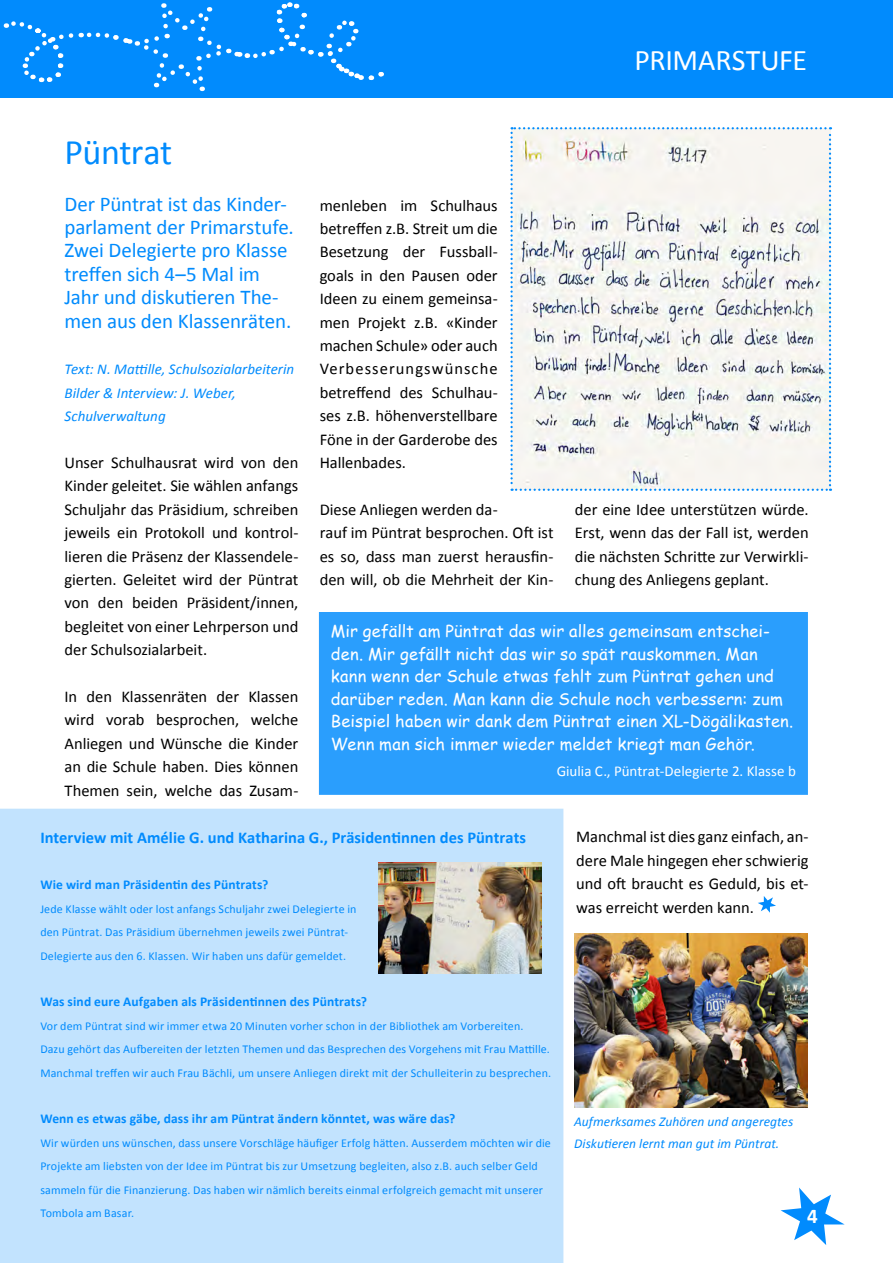
<style>
.page{position:relative;width:893px;height:1263px;background:#fff}
.page>*{position:absolute;margin:0;border:0;box-sizing:border-box;transform-origin:0 0}
.Titel_Inhalt{font:36px "Calibri";letter-spacing:-.015em;color:#018bfd}
.Rubrik_links{font:30px "Calibri";letter-spacing:-.01em;color:#fff}
.Lead_Inhalt{font:21px/23.4px "Calibri";letter-spacing:-.01em;color:#018bfd}
.t1{font:700 21px "Calibri";color:#fff}
._00_Grundtext{font:16.5px/23.4px "Calibri";letter-spacing:-.005em;color:#000;text-align:justify}
.weiss_in_Kästchen{font:16.5px/22.5px "Comic Sans MS";letter-spacing:.01em;color:#fff}
.Interview_Kästchen_F{font:700 16.5px "Calibri";color:#018bfd}
.Lead_Inhalt-2{font:italic 15px/23.4px "Calibri";color:#018bfd}
.weiss_in_Kästchen-2{font:15px "Calibri";color:#fff}
.Interview_Kästchen_F-2{font:700 13.5px "Calibri";letter-spacing:.01em;color:#018bfd}
.Bildlegende{font:italic 13.5px "Calibri";letter-spacing:.005em;color:#018bfd}
.Interview_Kästchen_F-3{font:12px/23.4px "Calibri";letter-spacing:.01em;color:#018bfd}
</style>
<div class="page">
<div style="left:0;top:0;width:893px;height:98px;background:#018bfd"></div>
<svg style="left:781px;top:1187px;width:64px;height:58px"></svg>
<svg style="left:510px;top:127px;width:321px;height:364px"></svg>
<svg style="left:4px;top:2px;width:380px;height:90px"></svg>
<svg style="left:758px;top:896px;width:18px;height:17px"></svg>
<img style="left:574px;top:933px;width:234px;height:174px">
<div style="left:0;top:809px;width:563px;height:454px;background:#c2e3fe"></div>
<img style="left:378px;top:863px;width:164px;height:110px">
<div style="left:325px;top:618px;width:477px;height:171px;background:#2a9efd"></div>
<div style="left:319px;top:612px;width:489px;height:183px;border:12px solid #2a9efd"></div>
<p class="Rubrik_links" style="left:635px;top:39px;width:174px">PRIMARSTUFE</p>
<p class="Titel_Inhalt" style="left:65px;top:127px;width:109px">Püntrat</p>
<p class="Lead_Inhalt" style="left:65px;top:191px;width:231px">Der Püntrat ist das Kinder&shy;parlament der Primarstufe.<br>Zwei Delegierte pro Klasse treffen sich 4–5 Mal im<br>Jahr und diskutieren The&shy;men aus den Klassenräten.</p>
<p class="Lead_Inhalt-2" style="left:65px;top:357px;width:231px">Text: N. Mattille, Schulsozialarbeiterin<br>Bilder &amp; Interview: J. Weber,<br>Schulverwaltung</p>
<p class="_00_Grundtext" style="left:65px;top:450px;width:235px">Unser Schulhausrat wird von den Kinder geleitet. Sie wählen anfangs Schuljahr das Präsidium, schreiben jeweils ein Protokoll und kontrol&shy;lieren die Präsenz der Klassendele&shy;gierten. Geleitet wird der Püntrat von den beiden Präsident/innen, begleitet von einer Lehrperson und der Schulsozialarbeit.</p>
<p class="_00_Grundtext" style="left:65px;top:684px;width:235px">In den Klassenräten der Klassen wird vorab besprochen, welche Anliegen und Wünsche die Kinder an die Schule haben. Dies können Themen sein, welche das Zusam-</p>
<p class="_00_Grundtext" style="left:320px;top:193px;width:180px">menleben im Schulhaus betreffen z.B. Streit um die Besetzung der Fussball&shy;goals in den Pausen oder Ideen zu einem gemeinsa&shy;men Projekt z.B. «Kinder machen Schule» oder auch Verbesserungswünsche betreffend des Schulhau&shy;ses z.B. höhenverstellbare Föne in der Garderobe des Hallenbades.</p>
<p class="_00_Grundtext" style="left:320px;top:497px;width:235px;text-align:left">Diese Anliegen werden da-<br>rauf im Püntrat besprochen. Oft ist es so, dass man zuerst herausfin&shy;den will, ob die Mehrheit der Kin-</p>
<p class="_00_Grundtext" style="left:575px;top:497px;width:235px">der eine Idee unterstützen würde.<br>Erst, wenn das der Fall ist, werden die nächsten Schritte zur Verwirkli&shy;chung des Anliegens geplant.</p>
<p class="weiss_in_Kästchen" style="left:331px;top:619px;width:464px">Mir gefällt am Püntrat das wir alles gemeinsam entschei&shy;den. Mir gefällt nicht das wir so spät rauskommen. Man kann wenn der Schule etwas fehlt zum Püntrat gehen und darüber reden. Man kann die Schule noch verbessern: zum Beispiel haben wir dank dem Püntrat einen XL-Dögälikasten.<br>Wenn man sich immer wieder meldet kriegt man Gehör.</p>
<p class="weiss_in_Kästchen-2" style="left:557px;top:761px;width:241px">Giulia C., Püntrat-Delegierte 2. Klasse b</p>
<p class="Interview_Kästchen_F" style="left:40px;top:825px;width:487px">Interview mit Amélie G. und Katharina G., Präsidentinnen des Püntrats</p>
<p class="Interview_Kästchen_F-2" style="left:40px;top:875px;width:230px">Wie wird man Präsidentin des Püntrats?</p>
<p class="Interview_Kästchen_F-3" style="left:40px;top:897px;width:318px">Jede Klasse wählt oder lost anfangs Schuljahr zwei Delegierte in den Püntrat. Das Präsidium übernehmen jeweils zwei Püntrat-<br>Delegierte aus den 6. Klassen. Wir haben uns dafür gemeldet.</p>
<p class="Interview_Kästchen_F-2" style="left:40px;top:992px;width:328px">Was sind eure Aufgaben als Präsidentinnen des Püntrats?</p>
<p class="Interview_Kästchen_F-3" style="left:40px;top:1014px;width:512px">Vor dem Püntrat sind wir immer etwa 20 Minuten vorher schon in der Bibliothek am Vorbereiten.<br>Dazu gehört das Aufbereiten der letzten Themen und das Besprechen des Vorgehens mit Frau Mattille.<br>Manchmal treffen wir auch Frau Bächli, um unsere Anliegen direkt mit der Schulleiterin zu besprechen.</p>
<p class="Interview_Kästchen_F-2" style="left:40px;top:1109px;width:417px">Wenn es etwas gäbe, dass ihr am Püntrat ändern könntet, was wäre das?</p>
<p class="Interview_Kästchen_F-3" style="left:40px;top:1131px;width:512px">Wir würden uns wünschen, dass unsere Vorschläge häufiger Erfolg hätten. Ausserdem möchten wir die Projekte am liebsten von der Idee im Püntrat bis zur Umsetzung begleiten, also z.B. auch selber Geld sammeln für die Finanzierung. Das haben wir nämlich bereits einmal erfolgreich gemacht mit unserer Tombola am Basar.</p>
<p class="_00_Grundtext" style="left:576px;top:825px;width:234px">Manchmal ist dies ganz einfach, an&shy;dere Male hingegen eher schwierig und oft braucht es Geduld, bis et&shy;was erreicht werden kann.</p>
<p class="Bildlegende" style="left:574px;top:1112px;width:221px">Aufmerksames Zuhören und angeregtes</p>
<p class="Bildlegende" style="left:574px;top:1134px;width:207px">Diskutieren lernt man gut im Püntrat.</p>
<p class="t1" style="left:807px;top:1201px;width:12px">4</p>
</div>
